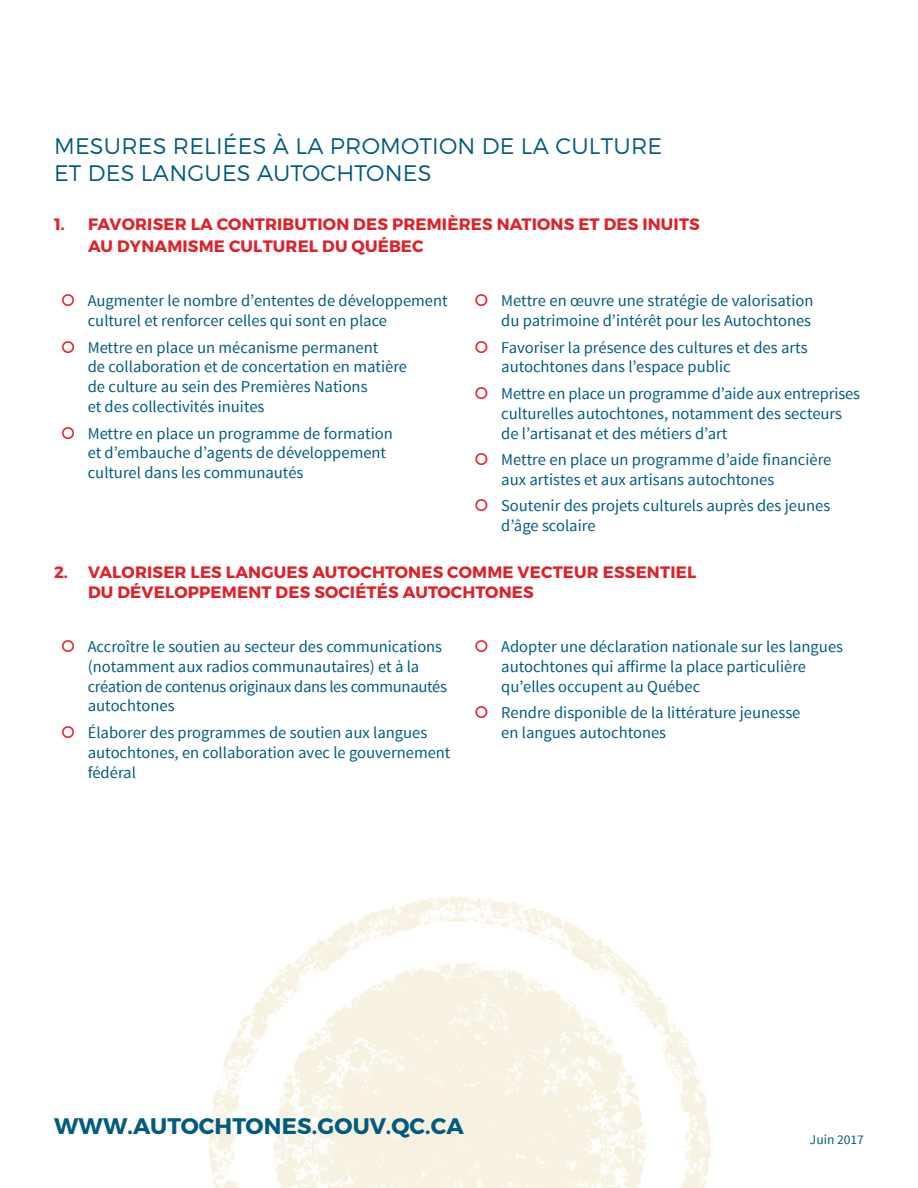
<style>
.page{position:relative;width:918px;height:1188px;background:#fff}
.page>*{position:absolute;margin:0;border:0;box-sizing:border-box;transform-origin:0 0}
.t1{font:300 22.5px/27px "Montserrat";letter-spacing:.01em;color:#005b7f}
.t2{font:700 22.5px "Montserrat";letter-spacing:.01em;color:#005b7f}
.t3{font:16.5px/19.8px "Source Sans Pro";color:#005b7f}
.t4{font:700 16.5px/21.6px "Montserrat";letter-spacing:.01em;color:#df2029}
.t5{font:13.5px "Source Sans Pro";color:#005b7f}
</style>
<div class="page">
<img style="left:208px;top:897px;width:502px;height:291px">
<h1 class="t1" style="left:54px;top:132px;width:610px">MESURES RELIÉES À LA PROMOTION DE LA CULTURE<br>ET DES LANGUES AUTOCHTONES</h1>
<p class="t4" style="left:88px;top:214px;width:613px;text-indent:-34px">1. FAVORISER LA CONTRIBUTION DES PREMIÈRES NATIONS ET DES INUITS<br>AU DYNAMISME CULTUREL DU QUÉBEC</p>
<p class="t3" style="left:88px;top:292px;width:362px">Augmenter le nombre d’ententes de développement culturel et renforcer celles qui sont en place</p>
<p class="t3" style="left:88px;top:338px;width:321px">Mettre en place un mécanisme permanent<br>de collaboration et de concertation en matière de culture au sein des Premières Nations<br>et des collectivités inuites</p>
<p class="t3" style="left:88px;top:424px;width:307px">Mettre en place un programme de formation et d’embauche d’agents de développement culturel dans les communautés</p>
<p class="t3" style="left:501px;top:292px;width:314px">Mettre en œuvre une stratégie de valorisation du patrimoine d’intérêt pour les Autochtones</p>
<p class="t3" style="left:501px;top:338px;width:308px">Favoriser la présence des cultures et des arts autochtones dans l’espace public</p>
<p class="t3" style="left:501px;top:384px;width:360px">Mettre en place un programme d’aide aux entreprises culturelles autochtones, notamment des secteurs de l’artisanat et des métiers d’art</p>
<p class="t3" style="left:501px;top:451px;width:332px">Mettre en place un programme d’aide financière aux artistes et aux artisans autochtones</p>
<p class="t3" style="left:501px;top:497px;width:331px">Soutenir des projets culturels auprès des jeunes d’âge scolaire</p>
<p class="t4" style="left:88px;top:563px;width:610px;line-height:19.8px;text-indent:-34px">2. VALORISER LES LANGUES AUTOCHTONES COMME VECTEUR ESSENTIEL<br>DU DÉVELOPPEMENT DES SOCIÉTÉS AUTOCHTONES</p>
<p class="t3" style="left:88px;top:637px;width:361px">Accroître le soutien au secteur des communications (notamment aux radios communautaires) et à la création de contenus originaux dans les communautés autochtones</p>
<p class="t3" style="left:88px;top:723px;width:364px">Élaborer des programmes de soutien aux langues autochtones, en collaboration avec le gouvernement fédéral</p>
<p class="t3" style="left:501px;top:637px;width:343px">Adopter une déclaration nationale sur les langues autochtones qui affirme la place particulière qu’elles occupent au Québec</p>
<p class="t3" style="left:501px;top:704px;width:301px">Rendre disponible de la littérature jeunesse en langues autochtones</p>
<h1 class="t2" style="left:54px;top:1112px;width:411px">WWW.AUTOCHTONES.GOUV.QC.CA</h1>
<p class="t5" style="left:810px;top:1133px;width:56px">Juin 2017</p>
</div>
